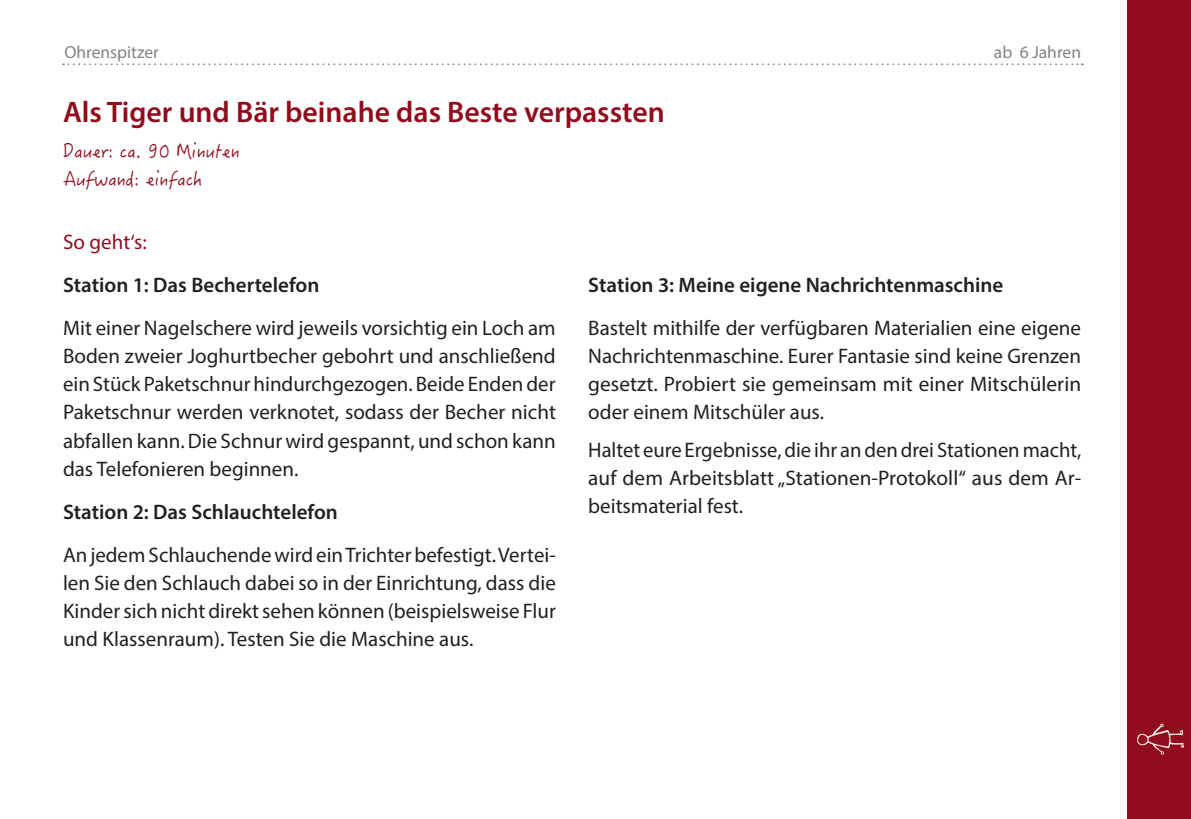
<style>
.page{position:relative;width:1191px;height:819px;background:#fff}
.page>*{position:absolute;margin:0;border:0;box-sizing:border-box;transform-origin:0 0}
.t1{font:600 29.75px "Myriad Pro";color:#910c1d}
.t2{font:21px/28px "Myriad Pro";color:#231f20;text-align:justify}
.t3{font:600 21px "Myriad Pro";color:#231f20}
.t4{font:21px "Myriad Pro";color:#910c1d}
.t5{font:19.25px/28px "Hanzi Pen TC W3";color:#910c1d}
.t6{font:17.5px "Myriad Pro";color:#808285}
</style>
<div class="page">
<svg style="left:63px;top:63px;width:1019px;height:2px"></svg>
<div style="left:1128px;top:0;width:63px;height:819px;background:#910c1d"></div>
<img style="left:1137px;top:723px;width:47px;height:32px">
<p class="t6" style="left:64px;top:41px;width:96px">Ohrenspitzer</p>
<p class="t6" style="left:994px;top:41px;width:89px">ab 6 Jahren</p>
<h1 class="t1" style="left:63px;top:93px;width:603px">Als Tiger und Bär beinahe das Beste verpassten</h1>
<p class="t5" style="left:63px;top:136px;width:178px">Dauer: ca. 90 Minuten<br>Aufwand: einfach</p>
<p class="t4" style="left:63px;top:229px;width:85px">So geht‘s:</p>
<p class="t3" style="left:63px;top:272px;width:258px">Station 1: Das Bechertelefon</p>
<p class="t2" style="left:63px;top:314px;width:494px">Mit einer Nagelschere wird jeweils vorsichtig ein Loch am Boden zweier Joghurtbecher gebohrt und anschließend ein Stück Paketschnur hindurchgezogen. Beide Enden der Paketschnur werden verknotet, sodass der Becher nicht abfallen kann. Die Schnur wird gespannt, und schon kann das Telefonieren beginnen.</p>
<p class="t3" style="left:63px;top:498px;width:276px">Station 2: Das Schlauchtelefon</p>
<p class="t2" style="left:63px;top:540px;width:494px">An jedem Schlauchende wird ein Trichter befestigt. Vertei&shy;len Sie den Schlauch dabei so in der Einrichtung, dass die Kinder sich nicht direkt sehen können (beispielsweise Flur und Klassenraum). Testen Sie die Maschine aus.</p>
<p class="t3" style="left:588px;top:271px;width:416px">Station 3: Meine eigene Nachrichtenmaschine</p>
<p class="t2" style="left:588px;top:313px;width:494px">Bastelt mithilfe der verfügbaren Materialien eine eigene Nachrichtenmaschine. Eurer Fantasie sind keine Grenzen gesetzt. Probiert sie gemeinsam mit einer Mitschülerin oder einem Mitschüler aus.</p>
<p class="t2" style="left:588px;top:435px;width:494px">Haltet eure Ergebnisse, die ihr an den drei Stationen macht, auf dem Arbeitsblatt „Stationen-Protokoll“ aus dem Ar&shy;beitsmaterial fest.</p>
</div>
